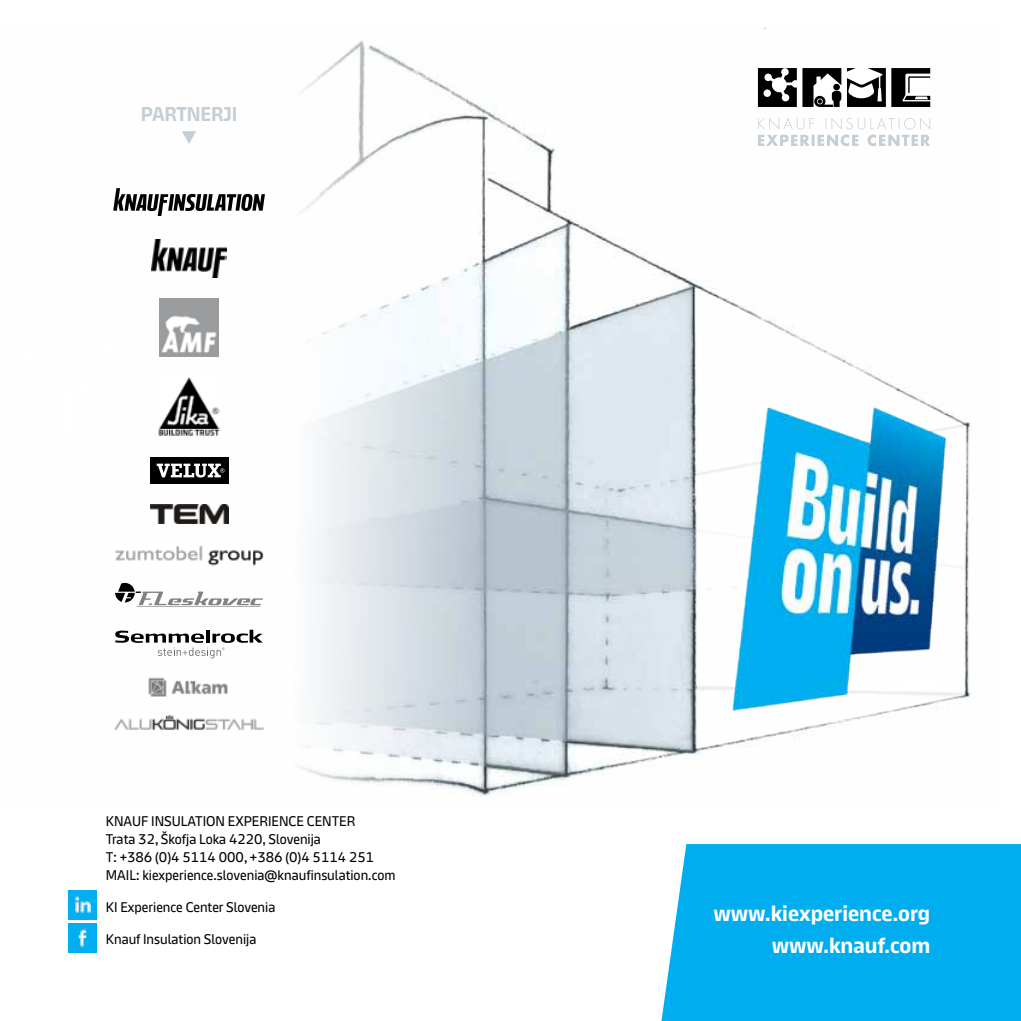
<style>
.page{position:relative;width:1021px;height:1021px;background:#fff}
.page>*{position:absolute;margin:0;border:0;box-sizing:border-box;transform-origin:0 0}
.t1{font:700 22px/32px "Knauf";color:#fff;text-align:right}
.t2{font:700 20px/22px "Knauf";letter-spacing:-.01em;color:#c4ced4;text-align:center}
.t3{font:14px/18px "Knauf";color:#000}
</style>
<div class="page">
<div style="left:661px;top:844px;width:359px;height:176px;background:#00aeef"></div>
<img style="left:114px;top:28px;width:857px;height:768px">
<img style="left:68px;top:890px;width:28px;height:29px">
<img style="left:68px;top:923px;width:28px;height:29px">
<svg style="left:891px;top:68px;width:39px;height:39px"></svg>
<svg style="left:847px;top:68px;width:38px;height:39px"></svg>
<svg style="left:802px;top:68px;width:39px;height:39px"></svg>
<svg style="left:758px;top:68px;width:38px;height:39px"></svg>
<svg style="left:758px;top:118px;width:172px;height:28px"></svg>
<svg style="left:115px;top:583px;width:148px;height:23px"></svg>
<img style="left:160px;top:298px;width:58px;height:58px">
<svg style="left:115px;top:629px;width:148px;height:29px"></svg>
<img style="left:158px;top:376px;width:62px;height:59px">
<img style="left:150px;top:504px;width:78px;height:20px">
<div style="left:150px;top:457px;width:78px;height:26px;background:#000"></div>
<svg style="left:157px;top:463px;width:67px;height:14px"></svg>
<img style="left:114px;top:544px;width:151px;height:23px">
<img style="left:115px;top:715px;width:148px;height:15px">
<img style="left:148px;top:677px;width:83px;height:20px">
<svg style="left:113px;top:188px;width:152px;height:28px"></svg>
<img style="left:151px;top:240px;width:75px;height:38px">
<h2 class="t2" style="left:141px;top:103px;width:98px">PARTNERJI ▼</h2>
<p class="t3" style="left:106px;top:811px;width:291px">KNAUF INSULATION EXPERIENCE CENTER<br>Trata 32, Škofja Loka 4220, Slovenija<br>T: +386 (0)4 5114 000, +386 (0)4 5114 251<br>MAIL: kiexperience.slovenia@knaufinsulation.com</p>
<p class="t3" style="left:106px;top:897px;width:171px">KI Experience Center Slovenia</p>
<p class="t3" style="left:106px;top:929px;width:152px">Knauf Insulation Slovenija</p>
<h1 class="t1" style="left:713px;top:897px;width:218px">www.kiexperience.org www.knauf.com</h1>
</div>
